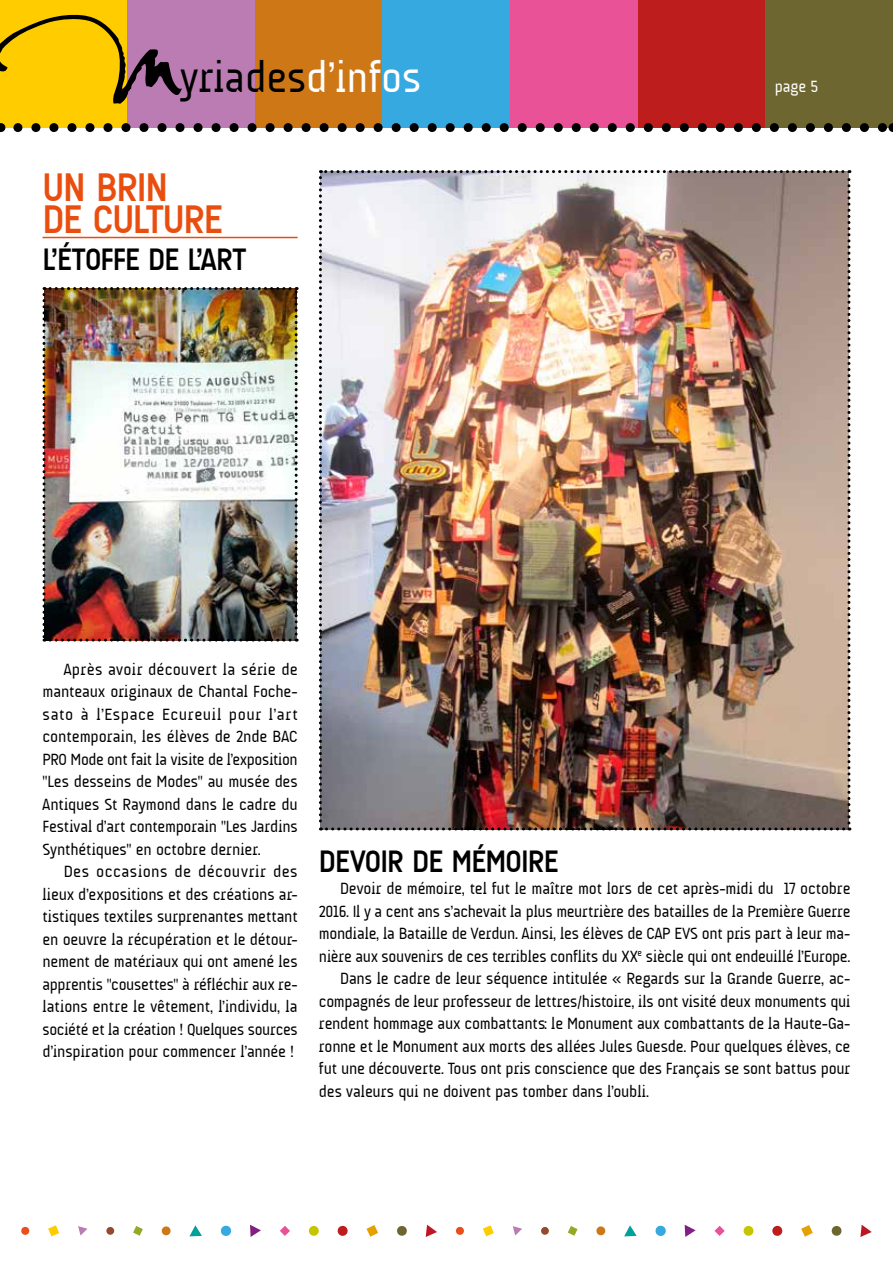
<style>
.page{position:relative;width:893px;height:1263px;background:#fff}
.page>*{position:absolute;margin:0;border:0;box-sizing:border-box;transform-origin:0 0}
.t1{font:43.5px "A Udimat";color:#000}
.t2{font:700 40.5px/31.5px "A Udimat";letter-spacing:-.03em;color:#e94e0f}
.t3{font:700 31.5px "A Udimat";letter-spacing:-.025em;color:#000}
.t4{font:16.5px/22.5px "A Udimat";letter-spacing:-.01em;color:#000;text-align:justify}
.t5{font:16.5px "A Udimat";color:#fff}
.s1{color:#fff}
</style>
<div class="page">
<hr style="left:43px;top:237px;width:255px;height:1px;background:#e94e0f">
<div style="left:0;top:0;width:128px;height:128px;background:#fc0"></div>
<div style="left:128px;top:0;width:127px;height:128px;background:#bb7cb3"></div>
<div style="left:255px;top:0;width:128px;height:128px;background:#ce7717"></div>
<div style="left:383px;top:0;width:127px;height:128px;background:#36a9e1"></div>
<div style="left:510px;top:0;width:128px;height:128px;background:#ea5297"></div>
<div style="left:638px;top:0;width:127px;height:128px;background:#bd1d1d"></div>
<div style="left:765px;top:0;width:128px;height:128px;background:#6e6631"></div>
<svg style="left:801px;top:1225px;width:12px;height:12px"></svg>
<svg style="left:714px;top:1226px;width:11px;height:10px"></svg>
<svg style="left:568px;top:1226px;width:9px;height:10px"></svg>
<svg style="left:624px;top:1225px;width:13px;height:11px"></svg>
<svg style="left:860px;top:1225px;width:12px;height:12px"></svg>
<svg style="left:772px;top:1225px;width:11px;height:11px"></svg>
<svg style="left:831px;top:1226px;width:11px;height:10px"></svg>
<svg style="left:655px;top:1225px;width:11px;height:11px"></svg>
<div style="left:743px;top:1226px;width:11px;height:10px;background:#c6c500;border-radius:50%"></div>
<svg style="left:596px;top:1226px;width:10px;height:10px"></svg>
<svg style="left:456px;top:1226px;width:8px;height:9px"></svg>
<svg style="left:541px;top:1226px;width:8px;height:9px"></svg>
<svg style="left:483px;top:1225px;width:11px;height:11px"></svg>
<svg style="left:685px;top:1225px;width:11px;height:12px"></svg>
<svg style="left:513px;top:1226px;width:9px;height:9px"></svg>
<svg style="left:366px;top:1225px;width:12px;height:12px"></svg>
<svg style="left:280px;top:1226px;width:10px;height:10px"></svg>
<svg style="left:133px;top:1226px;width:10px;height:10px"></svg>
<svg style="left:189px;top:1225px;width:13px;height:11px"></svg>
<svg style="left:426px;top:1225px;width:11px;height:12px"></svg>
<svg style="left:337px;top:1225px;width:11px;height:11px"></svg>
<svg style="left:397px;top:1226px;width:10px;height:10px"></svg>
<svg style="left:220px;top:1225px;width:12px;height:11px"></svg>
<div style="left:309px;top:1226px;width:10px;height:10px;background:#c6c500;border-radius:50%"></div>
<svg style="left:161px;top:1226px;width:10px;height:10px"></svg>
<svg style="left:21px;top:1226px;width:9px;height:9px"></svg>
<svg style="left:106px;top:1226px;width:8px;height:9px"></svg>
<svg style="left:48px;top:1225px;width:11px;height:11px"></svg>
<svg style="left:250px;top:1225px;width:11px;height:12px"></svg>
<svg style="left:78px;top:1226px;width:9px;height:9px"></svg>
<svg style="left:0;top:13px;width:182px;height:91px"></svg>
<svg style="left:18px;top:123px;width:866px;height:9px"></svg>
<img style="left:43px;top:287px;width:255px;height:355px">
<img style="left:319px;top:170px;width:531px;height:660px">
<h1 class="t1" style="left:180px;top:53px;width:243px">yriades<span class="s1">d’infos</span></h1>
<h2 class="t2" style="left:43px;top:171px;width:182px">UN BRIN<br>DE CULTURE</h2>
<h3 class="t3" style="left:43px;top:241px;width:205px">L’ÉTOFFE DE L’ART</h3>
<p class="t5" style="left:775px;top:77px;width:45px">page 5</p>
<p class="t4" style="left:43px;top:658px;width:257px;text-indent:21px">Après avoir découvert la série de manteaux originaux de Chantal Foche&shy;sato à l’Espace Ecureuil pour l’art contemporain, les élèves de 2nde BAC PRO Mode ont fait la visite de l’exposition "Les desseins de Modes" au musée des Antiques St Raymond dans le cadre du Festival d’art contemporain "Les Jardins Synthétiques" en octobre dernier.</p>
<p class="t4" style="left:43px;top:860px;width:257px;text-indent:21px">Des occasions de découvrir des lieux d’expositions et des créations ar&shy;tistiques textiles surprenantes mettant en oeuvre la récupération et le détour&shy;nement de matériaux qui ont amené les apprentis "cousettes" à réfléchir aux re&shy;lations entre le vêtement, l’individu, la société et la création ! Quelques sources d’inspiration pour commencer l’année !</p>
<h3 class="t3" style="left:319px;top:843px;width:241px">DEVOIR DE MÉMOIRE</h3>
<p class="t4" style="left:340px;top:877px;width:512px">Devoir de mémoire, tel fut le maître mot lors de cet après-midi du 17 octobre</p>
<p class="t4" style="left:319px;top:900px;width:533px">2016. Il y a cent ans s’achevait la plus meurtrière des batailles de la Première Guerre</p>
<p class="t4" style="left:319px;top:922px;width:533px">mondiale, la Bataille de Verdun. Ainsi, les élèves de CAP EVS ont pris part à leur ma-</p>
<p class="t4" style="left:319px;top:945px;width:533px">nière aux souvenirs de ces terribles conflits du XX<sup>e</sup> siècle qui ont endeuillé l’Europe.</p>
<p class="t4" style="left:340px;top:967px;width:512px">Dans le cadre de leur séquence intitulée « Regards sur la Grande Guerre, ac-</p>
<p class="t4" style="left:319px;top:990px;width:533px">compagnés de leur professeur de lettres/histoire, ils ont visité deux monuments qui</p>
<p class="t4" style="left:319px;top:1012px;width:533px">rendent hommage aux combattants : le Monument aux combattants de la Haute-Ga-</p>
<p class="t4" style="left:319px;top:1035px;width:533px">ronne et le Monument aux morts des allées Jules Guesde. Pour quelques élèves, ce</p>
<p class="t4" style="left:319px;top:1057px;width:533px">fut une découverte. Tous ont pris conscience que des Français se sont battus pour</p>
<p class="t4" style="left:319px;top:1080px;width:332px">des valeurs qui ne doivent pas tomber dans l’oubli.</p>
</div>
